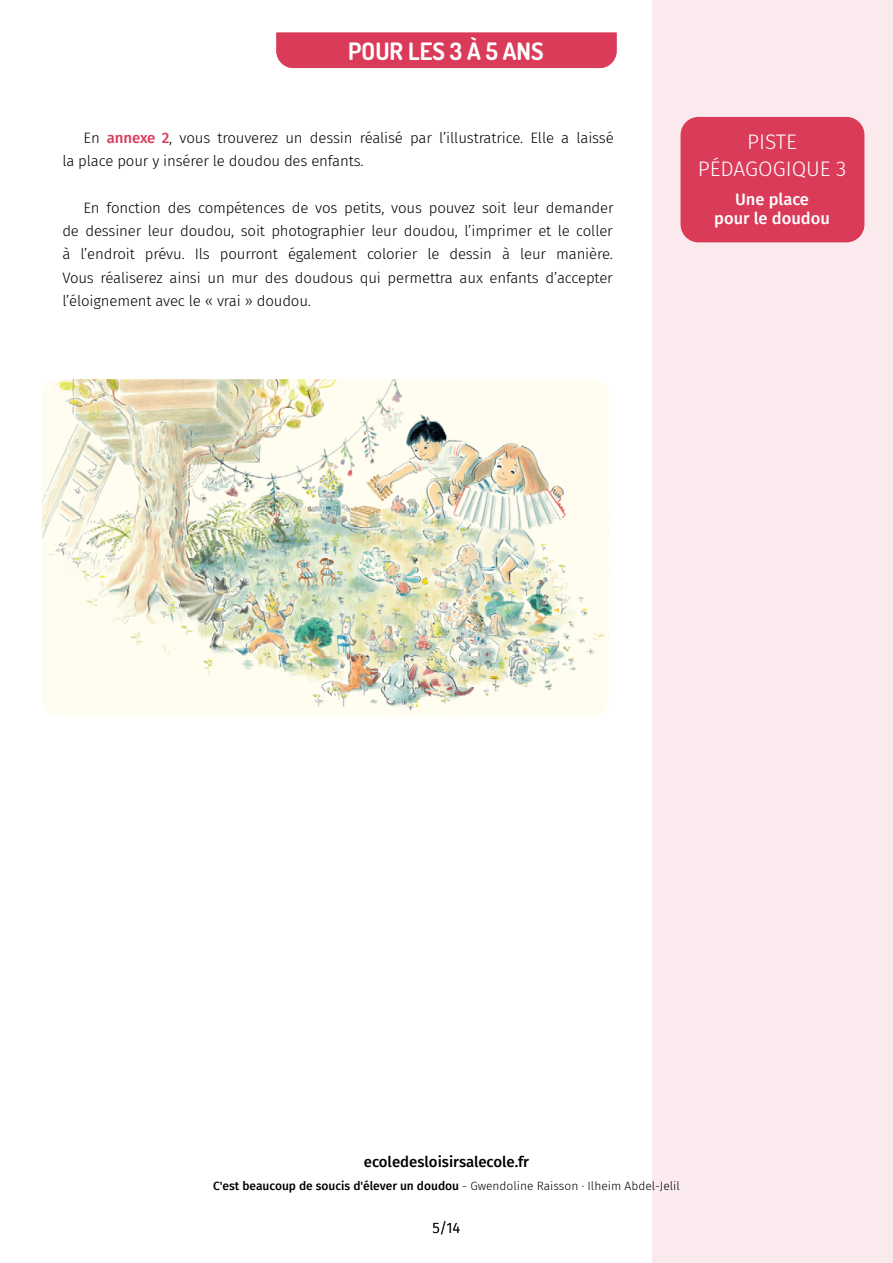
<style>
.page{position:relative;width:893px;height:1263px;background:#fff}
.page>*{position:absolute;margin:0;border:0;box-sizing:border-box;transform-origin:0 0}
.t1{font:700 24px "Dosis";color:#fff}
.t2{font:300 21px/27px "Fira Sans";color:#fff;text-align:center}
.t3{font:500 16.5px/19.8px "Fira Sans";color:#fff;text-align:center}
.t4{font:300 15px/23.2px "Fira Sans";letter-spacing:-.01em;color:#000}
.t5{font:500 15px "Fira Sans";color:#000}
.t6{font:500 12px "Fira Sans";color:#000}
.s1{font-weight:500;color:#da3b59}
.s2{font-weight:300}
</style>
<div class="page">
<div style="left:652px;top:0;width:241px;height:1263px;background:#faeaee"></div>
<div style="left:680px;top:117px;width:184px;height:125px;background:#da3b59;border-radius:18px"></div>
<div style="left:276px;top:33px;width:341px;height:35px;background:#da3b59"></div>
<img style="left:42px;top:379px;width:567px;height:337px">
<h1 class="t1" style="left:348px;top:35px;width:197px">POUR LES 3 À 5 ANS</h1>
<p class="t4" style="left:62px;top:126px;width:553px;text-indent:21px">En <span class="s1">annexe 2</span>, vous trouverez un dessin réalisé par l’illustratrice. Elle a laissé la place pour y insérer le doudou des enfants.</p>
<p class="t4" style="left:62px;top:196px;width:553px;text-align:justify;text-indent:21px">En fonction des compétences de vos petits, vous pouvez soit leur demander de dessiner leur doudou, soit photographier leur doudou, l’imprimer et le coller à l’endroit prévu. Ils pourront également colorier le dessin à leur manière.<br>Vous réaliserez ainsi un mur des doudous qui permettra aux enfants d’accepter l’éloignement avec le « vrai » doudou.</p>
<h2 class="t2" style="left:698px;top:128px;width:150px">PISTE<br>PÉDAGOGIQUE 3</h2>
<p class="t3" style="left:714px;top:188px;width:117px">Une place<br>pour le doudou</p>
<p class="t5" style="left:364px;top:1150px;width:167px">ecoledesloisirsalecole.fr</p>
<p class="t6" style="left:213px;top:1176px;width:468px">C'est beaucoup de soucis d'élever un doudou <span class="s2">- Gwendoline Raisson · Ilheim Abdel-Jelil</span></p>
<p class="t4" style="left:433px;top:1216px;width:29px">5/14</p>
</div>
